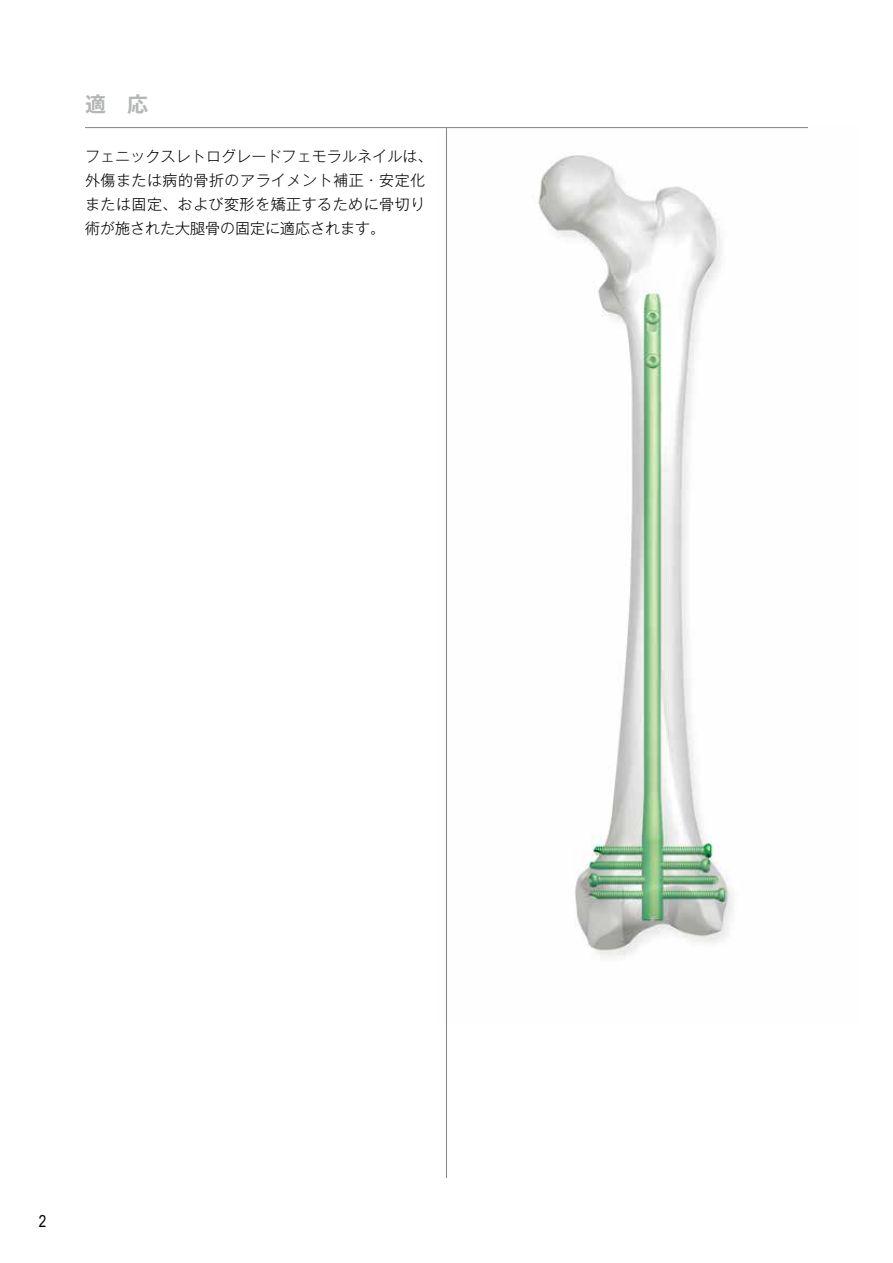
<style>
.page{position:relative;width:893px;height:1263px;background:#fff}
.page>*{position:absolute;margin:0;border:0;box-sizing:border-box;transform-origin:0 0}
.t1{font:700 21px "Gothic MB101 Pro De";color:#b5b6b6}
.t2{font:16.5px "Arial Narrow";color:#000}
.t3{font:300 15px/24px "Gothic MB101 Pro";letter-spacing:.01em;color:#000}
</style>
<div class="page">
<img style="left:436px;top:128px;width:372px;height:829px">
<hr style="left:85px;top:127px;width:723px;height:1px;background:#898989">
<hr style="left:446px;top:128px;width:1px;height:1050px;background:#898989">
<h1 class="t1" style="left:85px;top:87px;width:64px">適　応</h1>
<p class="t3" style="left:85px;top:142px;width:349px">フェニックスレトログレードフェモラルネイルは、外傷または病的骨折のアライメント補正・安定化または固定、および変形を矯正するために骨切り術が施された大腿骨の固定に適応されます。</p>
<p class="t2" style="left:39px;top:1209px;width:9px">2</p>
</div>
